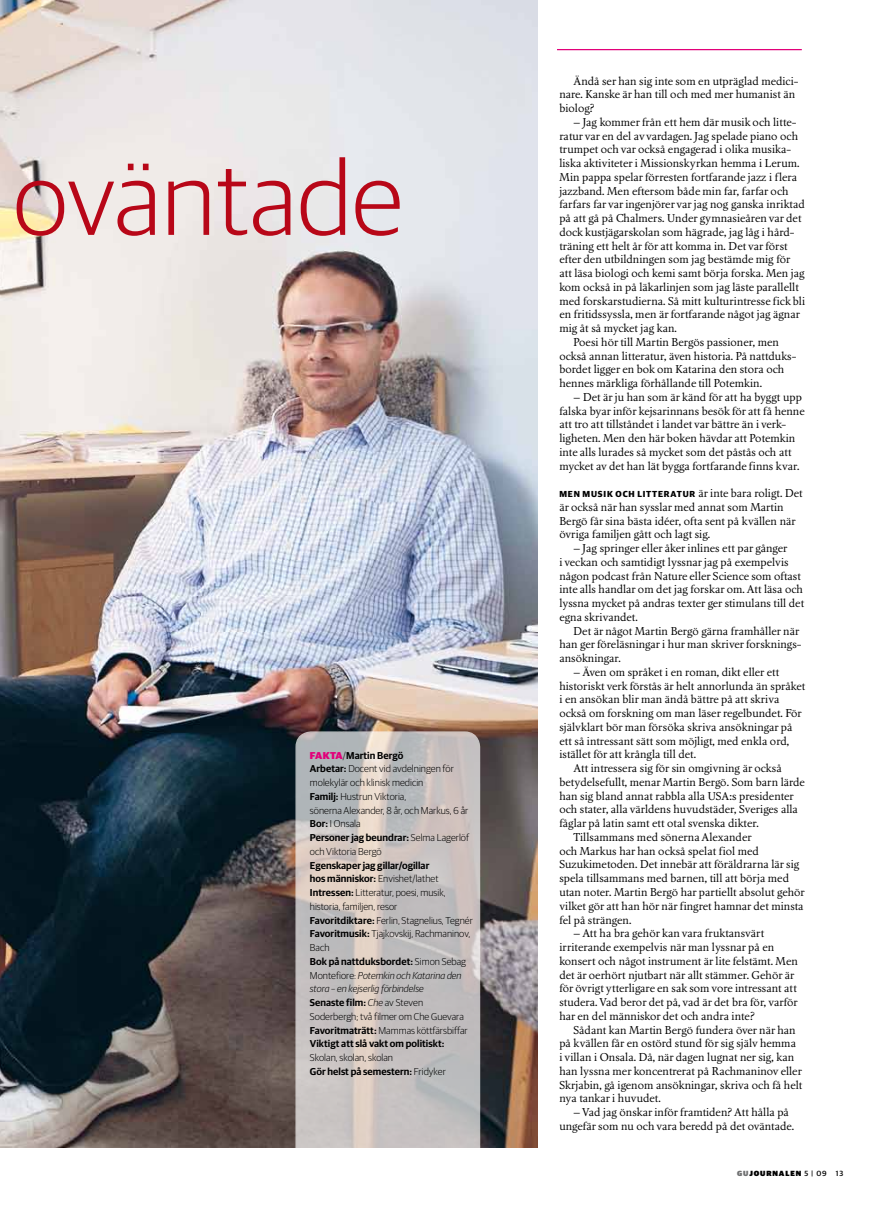
<style>
.page{position:relative;width:886px;height:1205px;background:#fff}
.page>*{position:absolute;margin:0;border:0;box-sizing:border-box;transform-origin:0 0}
.t1{font:300 105px "Guardian Sans";letter-spacing:.005em;color:#b80718}
.t2{font:11.25px/13.8px "Nordling BQ Reg Os F";letter-spacing:.005em;color:#000}
.t3{font:300 10px/13.8px "Guardian Sans";letter-spacing:.005em;color:#000}
.t4{font:700 8.75px "Guardian Sans";letter-spacing:.095em;color:#000}
.t5{font:900 7.5px "Guardian Sans";letter-spacing:.12em;color:#000}
.s1{font-weight:900;color:#e2007a}
.s2{font-weight:600}
.s3{font-style:italic}
.s4{font-family:"Nordling BQ Reg Os F";font-weight:400;font-size:11.25px}
.s5{color:#707172}
.s6{font-weight:500}
</style>
<div class="page">
<img style="left:0;top:0;width:537px;height:1148px">
<svg style="left:295px;top:731px;width:185px;height:417px"></svg>
<hr style="left:557px;top:49px;width:245px;height:1px;background:#e2007a">
<h1 class="t1" style="left:13px;top:126px;width:391px">oväntade</h1>
<p class="t3" style="left:310px;top:747px;width:161px"><span class="s1">Fakta</span>/<span class="s2">Martin Bergö<br>Arbetar:</span> Docent vid avdelningen för molekylär och klinisk medicin<br><span class="s2">Familj:</span> Hustrun Viktoria,<br>sönerna Alexander, 8 år, och Markus, 6 år<br><span class="s2">Bor:</span> I Onsala<br><span class="s2">Personer jag beundrar:</span> Selma Lagerlöf och Viktoria Bergö</p>
<p class="t3" style="left:310px;top:857px;width:165px"><span class="s2">Egenskaper jag gillar/ogillar<br>hos människor:</span> Envishet/lathet <span class="s2">Intressen:</span> Litteratur, poesi, musik, historia, familjen, resor<br><span class="s2">Favoritdiktare:</span> Ferlin, Stagnelius, Tegnér <span class="s2">Favoritmusik:</span> Tjajkovskij, Rachmaninov, Bach<br><span class="s2">Bok på nattduksbordet:</span> Simon Sebag Montefiore: <span class="s3">Potemkin och Katarina den stora – en kejserlig förbindelse<br></span><span class="s2">Senaste film:</span> <span class="s3">Che</span> av Steven Soderbergh; två filmer om Che Guevara <span class="s2">Favoritmaträtt:</span> Mammas köttfärsbiffar <span class="s2">Viktigt att slå vakt om politiskt:</span></p>
<p class="t3" style="left:310px;top:1050px;width:137px">Skolan, skolan, skolan<br><span class="s2">Gör helst på semestern:</span> Fridyker</p>
<p class="t2" style="left:559px;top:74px;width:241px;text-indent:14px">Ändå ser han sig inte som en utpräglad medici&shy;nare. Kanske är han till och med mer humanist än biolog?</p>
<p class="t2" style="left:573px;top:115px;width:224px">– Jag kommer från ett hem där musik och litte-</p>
<p class="t2" style="left:559px;top:129px;width:240px">ratur var en del av vardagen. Jag spelade piano och</p>
<p class="t2" style="left:559px;top:143px;width:233px">trumpet och var också engagerad i olika musika-</p>
<p class="t2" style="left:559px;top:157px;width:242px">liska aktiviteter i Missionskyrkan hemma i Lerum.</p>
<p class="t2" style="left:559px;top:170px;width:239px">Min pappa spelar förresten fortfarande jazz i flera</p>
<p class="t2" style="left:559px;top:184px;width:231px">jazzband. Men eftersom både min far, farfar och</p>
<p class="t2" style="left:559px;top:198px;width:247px">farfars far var ingenjörer var jag nog ganska inriktad</p>
<p class="t2" style="left:559px;top:212px;width:243px">på att gå på Chalmers. Under gymnasieåren var det</p>
<p class="t2" style="left:559px;top:225px;width:237px">dock kustjägarskolan som hägrade, jag låg i hård-</p>
<p class="t2" style="left:559px;top:239px;width:230px">träning ett helt år för att komma in. Det var först</p>
<p class="t2" style="left:559px;top:253px;width:233px">efter den utbildningen som jag bestämde mig för</p>
<p class="t2" style="left:559px;top:267px;width:247px">att läsa biologi och kemi samt börja forska. Men jag</p>
<p class="t2" style="left:559px;top:280px;width:241px">kom också in på läkarlinjen som jag läste parallellt</p>
<p class="t2" style="left:559px;top:294px;width:247px">med forskarstudierna. Så mitt kulturintresse fick bli</p>
<p class="t2" style="left:559px;top:308px;width:242px">en fritidssyssla, men är fortfarande något jag ägnar</p>
<p class="t2" style="left:559px;top:322px;width:119px">mig åt så mycket jag kan.</p>
<p class="t2" style="left:573px;top:335px;width:207px">Poesi hör till Martin Bergös passioner, men</p>
<p class="t2" style="left:559px;top:349px;width:239px">också annan litteratur, även historia. På nattduks-</p>
<p class="t2" style="left:559px;top:363px;width:226px">bordet ligger en bok om Katarina den stora och</p>
<p class="t2" style="left:559px;top:377px;width:204px">hennes märkliga förhållande till Potemkin.</p>
<p class="t2" style="left:559px;top:390px;width:247px;text-indent:14px">– Det är ju han som är känd för att ha byggt upp falska byar inför kejsarinnans besök för att få henne att tro att tillståndet i landet var bättre än i verk&shy;ligheten. Men den här boken hävdar att Potemkin inte alls lurades så mycket som det påstås och att mycket av det han lät bygga fortfarande finns kvar.</p>
<p class="t4" style="left:559px;top:488px;width:245px">MEN MUSIK OCH LITTER ATUR <span class="s4">är inte bara roligt. Det</span></p>
<p class="t2" style="left:559px;top:500px;width:238px">är också när han sysslar med annat som Martin<br>Bergö får sina bästa idéer, ofta sent på kvällen när övriga familjen gått och lagt sig.</p>
<p class="t2" style="left:559px;top:542px;width:246px;text-indent:14px">– Jag springer eller åker inlines ett par gånger<br>i veckan och samtidigt lyssnar jag på exempelvis någon podcast från Nature eller Science som oftast inte alls handlar om det jag forskar om. Att läsa och lyssna mycket på andras texter ger stimulans till det egna skrivandet.</p>
<p class="t2" style="left:559px;top:624px;width:244px;text-indent:14px">Det är något Martin Bergö gärna framhåller när han ger föreläsningar i hur man skriver forsknings&shy;ansökningar.</p>
<p class="t2" style="left:573px;top:665px;width:207px">– Även om språket i en roman, dikt eller ett</p>
<p class="t2" style="left:559px;top:679px;width:247px">historiskt verk förstås är helt annorlunda än språket</p>
<p class="t2" style="left:559px;top:693px;width:221px">i en ansökan blir man ändå bättre på att skriva</p>
<p class="t2" style="left:559px;top:707px;width:244px">också om forskning om man läser regelbundet. För</p>
<p class="t2" style="left:559px;top:720px;width:234px">självklart bör man försöka skriva ansökningar på</p>
<p class="t2" style="left:559px;top:734px;width:231px">ett så intressant sätt som möjligt, med enkla ord,</p>
<p class="t2" style="left:559px;top:748px;width:138px">istället för att krångla till det.</p>
<p class="t2" style="left:573px;top:762px;width:210px">Att intressera sig för sin omgivning är också</p>
<p class="t2" style="left:559px;top:775px;width:247px">betydelsefullt, menar Martin Bergö. Som barn lärde</p>
<p class="t2" style="left:559px;top:789px;width:236px">han sig bland annat rabbla alla USA:s presidenter</p>
<p class="t2" style="left:559px;top:803px;width:240px">och stater, alla världens huvudstäder, Sveriges alla</p>
<p class="t2" style="left:559px;top:817px;width:201px">fåglar på latin samt ett otal svenska dikter.</p>
<p class="t2" style="left:573px;top:830px;width:180px">Tillsammans med sönerna Alexander</p>
<p class="t2" style="left:559px;top:844px;width:201px">och Markus har han också spelat fiol med</p>
<p class="t2" style="left:559px;top:858px;width:241px">Suzukimetoden. Det innebär att föräldrarna lär sig</p>
<p class="t2" style="left:559px;top:872px;width:231px">spela tillsammans med barnen, till att börja med</p>
<p class="t2" style="left:559px;top:885px;width:247px">utan noter. Martin Bergö har partiellt absolut gehör</p>
<p class="t2" style="left:559px;top:899px;width:246px">vilket gör att han hör när fingret hamnar det minsta</p>
<p class="t2" style="left:559px;top:913px;width:73px">fel på strängen.</p>
<p class="t2" style="left:559px;top:927px;width:240px;text-indent:14px">– Att ha bra gehör kan vara fruktansvärt irriterande exempelvis när man lyssnar på en konsert och något instrument är lite felstämt. Men det är oerhört njutbart när allt stämmer. Gehör är för övrigt ytterligare en sak som vore intressant att studera. Vad beror det på, vad är det bra för, varför har en del människor det och andra inte?</p>
<p class="t2" style="left:559px;top:1023px;width:244px;text-indent:14px">Sådant kan Martin Bergö fundera över när han på kvällen får en ostörd stund för sig själv hemma<br>i villan i Onsala. Då, när dagen lugnat ner sig, kan han lyssna mer koncentrerat på Rachmaninov eller Skrjabin, gå igenom ansökningar, skriva och få helt nya tankar i huvudet.</p>
<p class="t2" style="left:559px;top:1105px;width:236px;text-indent:14px">– Vad jag önskar inför framtiden? Att hålla på ungefär som nu och vara beredd på det oväntade.</p>
<p class="t5" style="left:737px;top:1167px;width:108px"><span class="s5">GU</span>JOURNALEN <span class="s6">5 | 09 13</span></p>
</div>
